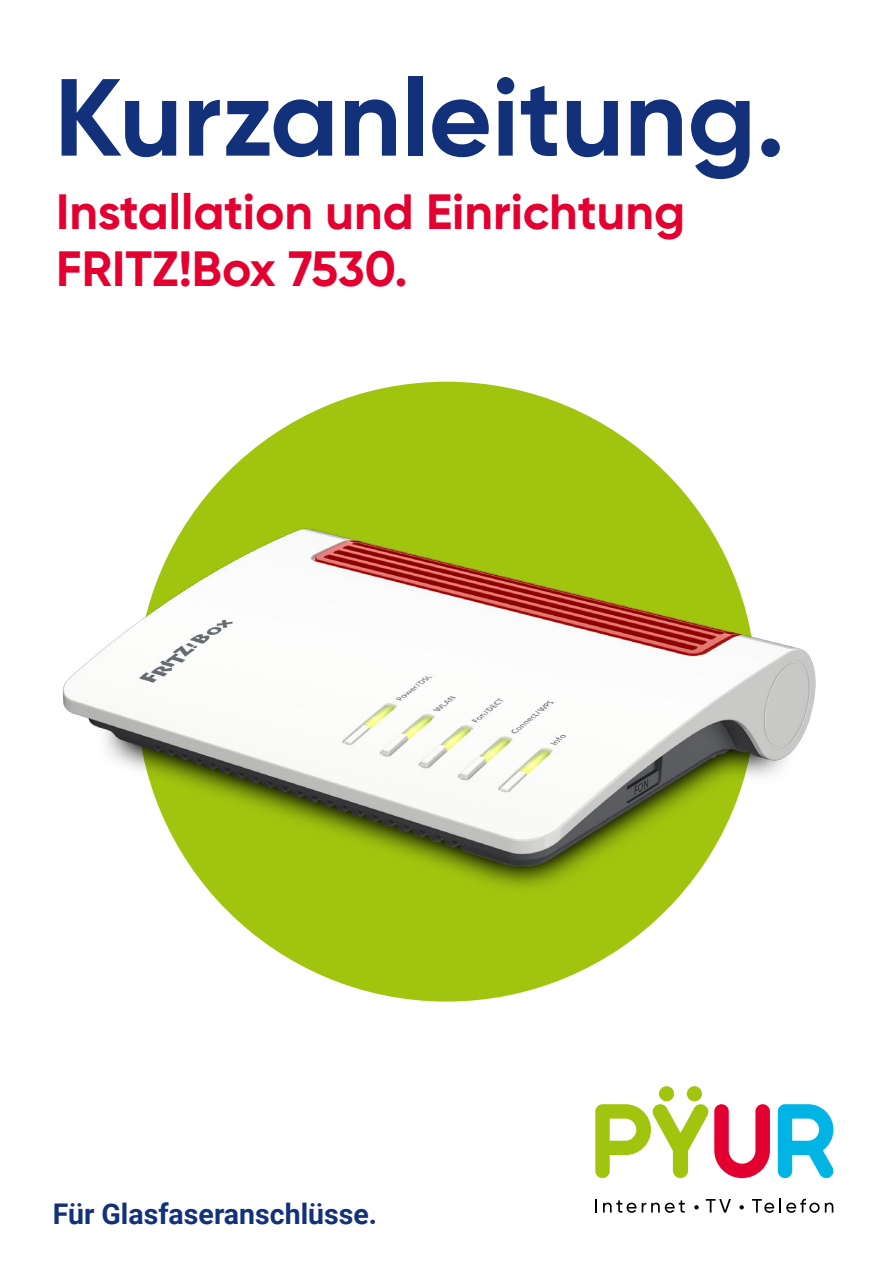
<style>
.page{position:relative;width:893px;height:1263px;background:#fff}
.page>*{position:absolute;margin:0;border:0;box-sizing:border-box;transform-origin:0 0}
.t1{font:700 109.35px "Gilroy";color:#12317a}
.t2{font:700 49.5px/57px "Gilroy";color:#e30031}
.t3{font:700 28.5px "Roboto";color:#12317a}
</style>
<div class="page">
<div style="left:659px;top:1086px;width:15px;height:15px;background:#a1c50f;border-radius:50%"></div>
<div style="left:687px;top:1086px;width:15px;height:15px;background:#a1c50f;border-radius:50%"></div>
<svg style="left:778px;top:1104px;width:56px;height:75px"></svg>
<svg style="left:595px;top:1104px;width:175px;height:74px"></svg>
<svg style="left:595px;top:1199px;width:2px;height:13px"></svg>
<svg style="left:603px;top:1200px;width:33px;height:13px"></svg>
<svg style="left:642px;top:1200px;width:43px;height:13px"></svg>
<svg style="left:694px;top:1205px;width:5px;height:4px"></svg>
<svg style="left:706px;top:1199px;width:25px;height:13px"></svg>
<svg style="left:739px;top:1205px;width:5px;height:4px"></svg>
<svg style="left:752px;top:1198px;width:81px;height:15px"></svg>
<div style="left:137px;top:382px;width:619px;height:619px;background:#a1c50f;border-radius:50%"></div>
<img style="left:62px;top:382px;width:754px;height:513px">
<h1 class="t1" style="left:54px;top:49px;width:732px">Kurzanleitung.</h1>
<p class="t2" style="left:56px;top:182px;width:630px">Installation und Einrichtung<br>FRITZ!Box 7530.</p>
<p class="t3" style="left:53px;top:1194px;width:326px">Für Glasfaseranschlüsse.</p>
</div>
